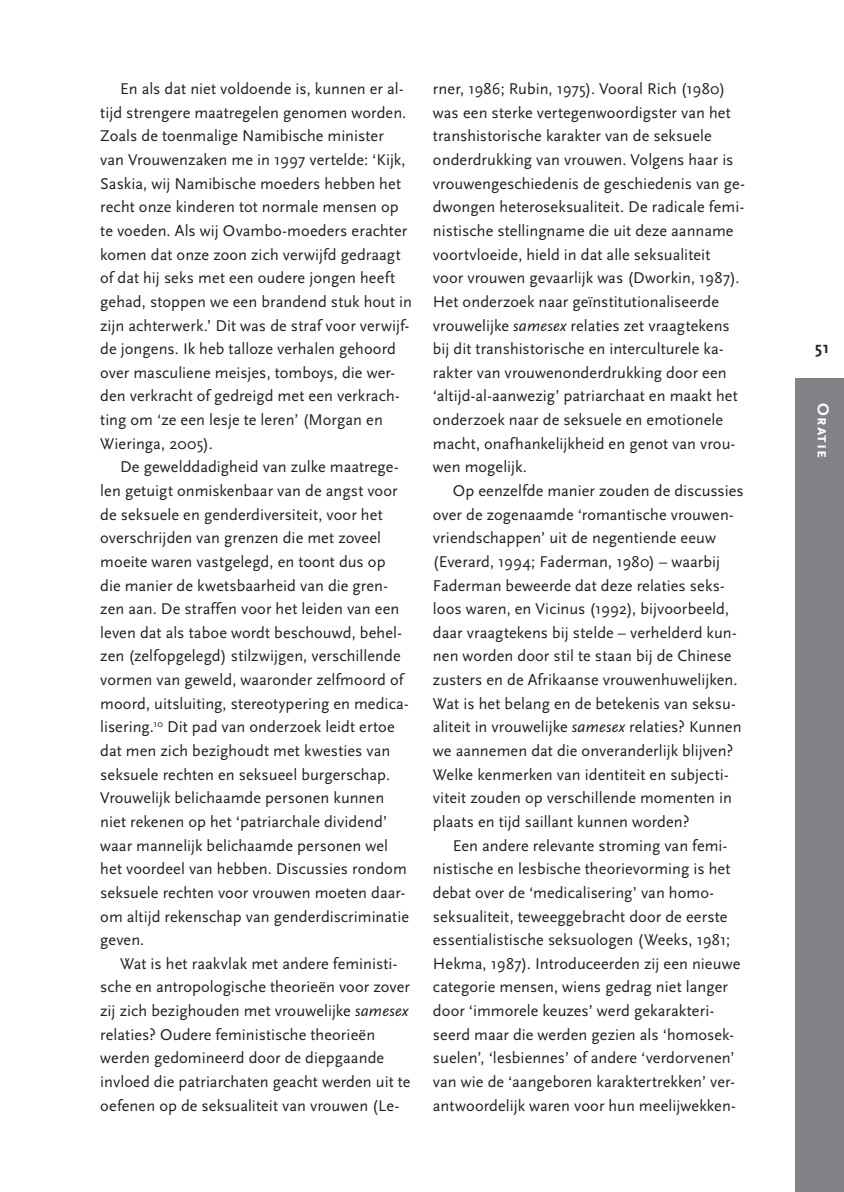
<style>
.page{position:relative;width:844px;height:1192px;background:#fff}
.page>*{position:absolute;margin:0;border:0;box-sizing:border-box;transform-origin:0 0}
.t1{font:700 16.62px "Scala Sans Caps";letter-spacing:.05em;color:#fff}
.t2{font:700 16.62px "Scala Sans";color:#231f20}
.t3{font:16.28px/23.6px "Scala Sans";letter-spacing:.005em;color:#231f20}
.s1{font-style:italic}
</style>
<div class="page">
<div style="left:795px;top:378px;width:48px;height:813px;background:#808285"></div>
<p class="t3" style="left:100px;top:77px;width:313px;text-indent:20px">En als dat niet voldoende is, kunnen er al&shy;tijd strengere maatregelen genomen worden.<br>Zoals de toenmalige Namibische minister<br>van Vrouwenzaken me in 1997 vertelde: ‘Kijk, Saskia, wij Namibische moeders hebben het recht onze kinderen tot normale mensen op te voeden. Als wij Ovambo-moeders erachter komen dat onze zoon zich verwijfd gedraagt of dat hij seks met een oudere jongen heeft gehad, stoppen we een brandend stuk hout in zijn achterwerk.’ Dit was de straf voor verwijf&shy;de jongens. Ik heb talloze verhalen gehoord over masculiene meisjes, tomboys, die wer&shy;den verkracht of gedreigd met een verkrach&shy;ting om ‘ze een lesje te leren’ (Morgan en Wieringa, 2005).</p>
<p class="t3" style="left:100px;top:455px;width:310px;text-indent:20px">De gewelddadigheid van zulke maatrege&shy;len getuigt onmiskenbaar van de angst voor de seksuele en genderdiversiteit, voor het overschrijden van grenzen die met zoveel moeite waren vastgelegd, en toont dus op die manier de kwetsbaarheid van die gren&shy;zen aan. De straffen voor het leiden van een leven dat als taboe wordt beschouwd, behel&shy;zen (zelfopgelegd) stilzwijgen, verschillende vormen van geweld, waaronder zelfmoord of moord, uitsluiting, stereotypering en medica&shy;lisering.<sup>10</sup> Dit pad van onderzoek leidt ertoe dat men zich bezighoudt met kwesties van seksuele rechten en seksueel burgerschap.<br>Vrouwelijk belichaamde personen kunnen niet rekenen op het ‘patriarchale dividend’ waar mannelijk belichaamde personen wel het voordeel van hebben. Discussies rondom seksuele rechten voor vrouwen moeten daar&shy;om altijd rekenschap van genderdiscriminatie geven.</p>
<p class="t3" style="left:100px;top:951px;width:312px;text-indent:20px">Wat is het raakvlak met andere feministi&shy;sche en antropologische theorieën voor zover zij zich bezighouden met vrouwelijke <span class="s1">samesex </span>relaties? Oudere feministische theorieën werden gedomineerd door de diepgaande invloed die patriarchaten geacht werden uit te oefenen op de seksualiteit van vrouwen (Le-</p>
<p class="t3" style="left:433px;top:77px;width:313px">rner, 1986; Rubin, 1975). Vooral Rich (1980) was een sterke vertegenwoordigster van het transhistorische karakter van de seksuele onderdrukking van vrouwen. Volgens haar is vrouwengeschiedenis de geschiedenis van ge&shy;dwongen heteroseksualiteit. De radicale femi&shy;nistische stellingname die uit deze aanname voortvloeide, hield in dat alle seksualiteit<br>voor vrouwen gevaarlijk was (Dworkin, 1987).<br>Het onderzoek naar geïnstitutionaliseerde vrouwelijke <span class="s1">samesex</span> relaties zet vraagtekens bij dit transhistorische en interculturele ka&shy;rakter van vrouwenonderdrukking door een ‘altijd-al-aanwezig’ patriarchaat en maakt het onderzoek naar de seksuele en emotionele macht, onafhankelijkheid en genot van vrou&shy;wen mogelijk.</p>
<p class="t3" style="left:433px;top:479px;width:312px;text-indent:20px">Op eenzelfde manier zouden de discussies over de zogenaamde ‘romantische vrouwen&shy;vriendschappen’ uit de negentiende eeuw (Everard, 1994; Faderman, 1980) – waarbij Faderman beweerde dat deze relaties seks&shy;loos waren, en Vicinus (1992), bijvoorbeeld, daar vraagtekens bij stelde – verhelderd kun&shy;nen worden door stil te staan bij de Chinese zusters en de Afrikaanse vrouwenhuwelijken.<br>Wat is het belang en de betekenis van seksu&shy;aliteit in vrouwelijke <span class="s1">samesex</span> relaties? Kunnen we aannemen dat die onveranderlijk blijven?<br>Welke kenmerken van identiteit en subjecti&shy;viteit zouden op verschillende momenten in plaats en tijd saillant kunnen worden?</p>
<p class="t3" style="left:433px;top:833px;width:309px;text-indent:20px">Een andere relevante stroming van femi&shy;nistische en lesbische theorievorming is het debat over de ‘medicalisering’ van homo&shy;seksualiteit, teweeggebracht door de eerste essentialistische seksuologen (Weeks, 1981; Hekma, 1987). Introduceerden zij een nieuwe categorie mensen, wiens gedrag niet langer door ‘immorele keuzes’ werd gekarakteri&shy;seerd maar die werden gezien als ‘homosek&shy;suelen’, ‘lesbiennes’ of andere ‘verdorvenen’ van wie de ‘aangeboren karaktertrekken’ ver&shy;antwoordelijk waren voor hun meelijwekken-</p>
<p class="t2" style="left:814px;top:338px;width:13px">51</p>
<p class="t1" style="left:832px;top:403px;width:56px;rotate:90deg">Oratie</p>
</div>
